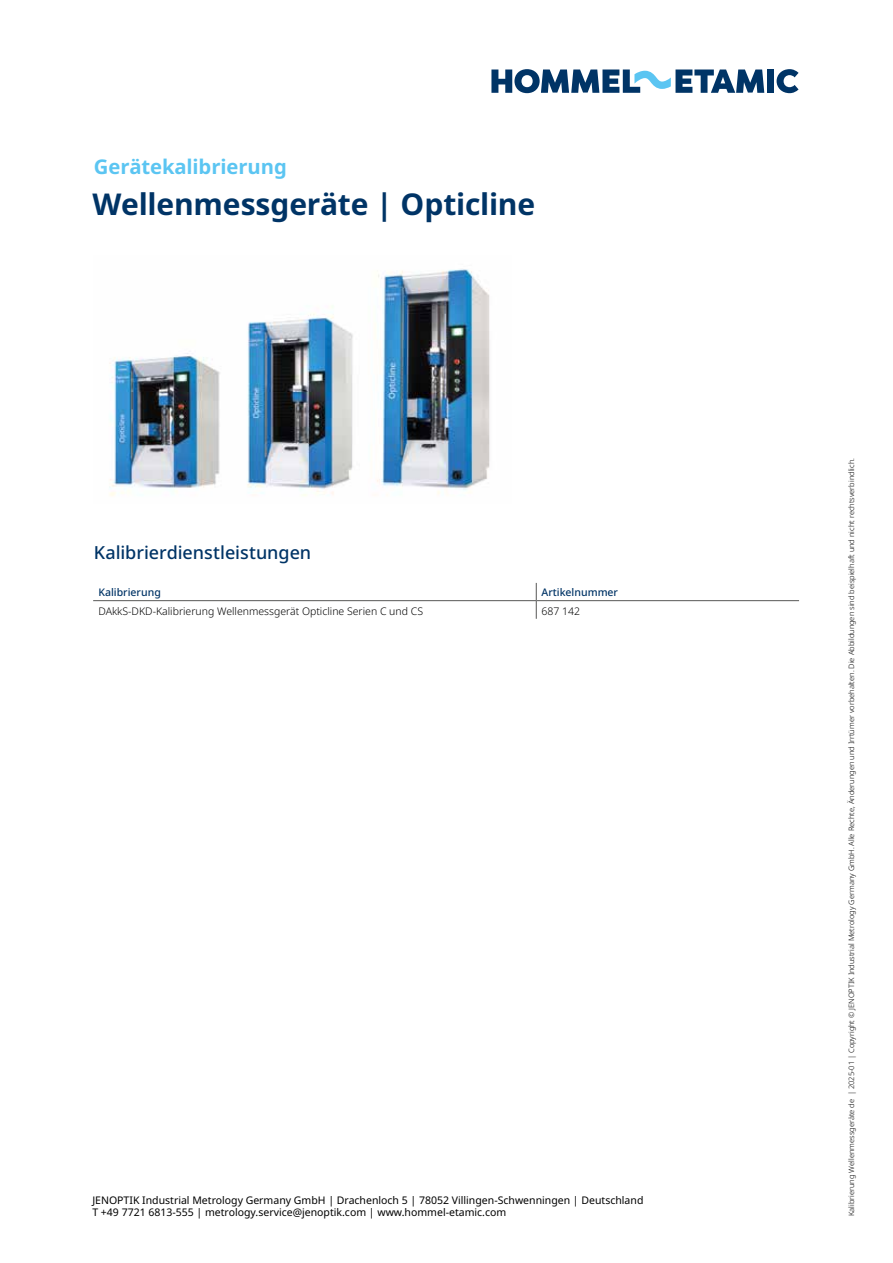
<style>
.page{position:relative;width:893px;height:1263px;background:#fff}
.page>*{position:absolute;margin:0;border:0;box-sizing:border-box;transform-origin:0 0}
.t1{font:700 30px "Noto Sans";letter-spacing:-.005em;color:#003466}
.t2{font:700 20.25px "Noto Sans";letter-spacing:-.005em;color:#5bc5f2}
.t3{font:500 18px "Noto Sans";color:#003466}
.t4{font:10.5px/12.6px "Noto Sans";color:#000}
.t5{font:300 10.5px "Noto Sans";color:#000}
.t6{font:500 10.5px "Noto Sans";color:#003466}
.t7{font:300 7.5px "Noto Sans";color:#000}
</style>
<div class="page">
<svg style="left:491px;top:69px;width:273px;height:24px"></svg>
<div style="left:767px;top:70px;width:7px;height:23px;background:#003466"></div>
<svg style="left:777px;top:69px;width:21px;height:24px"></svg>
<img style="left:109px;top:269px;width:381px;height:227px">
<hr style="left:93px;top:600px;width:443px;height:1px;background:#575756">
<hr style="left:536px;top:600px;width:263px;height:1px;background:#575756">
<svg style="left:536px;top:583px;width:1px;height:36px"></svg>
<h2 class="t2" style="left:94px;top:155px;width:194px">Gerätekalibrierung</h2>
<h1 class="t1" style="left:93px;top:187px;width:444px">Wellenmessgeräte | Opticline</h1>
<h3 class="t3" style="left:94px;top:543px;width:219px">Kalibrierdienstleistungen</h3>
<h3 class="t6" style="left:98px;top:587px;width:64px">Kalibrierung</h3>
<h3 class="t6" style="left:541px;top:587px;width:78px">Artikelnummer</h3>
<h3 class="t5" style="left:98px;top:605px;width:326px">DAkkS-DKD-Kalibrierung Wellenmessgerät Opticline Serien C und CS</h3>
<h3 class="t5" style="left:541px;top:605px;width:40px">687 142</h3>
<h3 class="t4" style="left:92px;top:1194px;width:553px">JENOPTIK Industrial Metrology Germany GmbH | Drachenloch 5 | 78052 Villingen-Schwenningen | Deutschland<br>T +49 7721 6813-555 | metrology.service@jenoptik.com | www.hommel-etamic.com</h3>
<p class="t7" style="left:847px;top:1216px;width:760px;rotate:-90deg">Kalibrierung Wellenmessgeräte de | 2025-01 | Copyright © JENOPTIK Industrial Metrology Germany GmbH. Alle Rechte, Änderungen und Irrtümer vorbehalten. Die Abbildungen sind beispielhaft und nicht rechtsverbindlich.</p>
</div>
